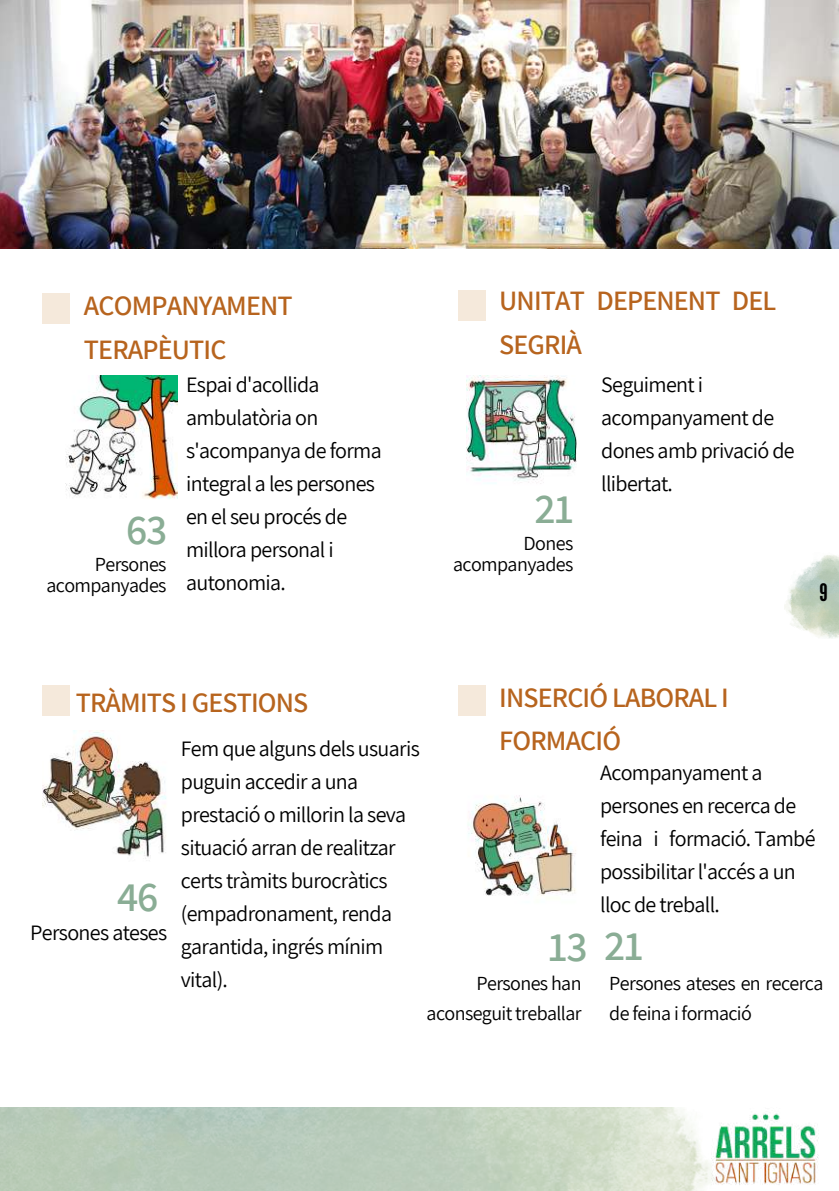
<style>
.page{position:relative;width:839px;height:1191px;background:#fff}
.page>*{position:absolute;margin:0;border:0;box-sizing:border-box;transform-origin:0 0}
.t1{font:600 42px "Assistant";letter-spacing:-.03em;color:#8aad95}
.t2{font:600 28px/43.6px "Assistant";letter-spacing:-.03em;color:#b7641e}
.t3{font:24px "League Gothic";color:#000}
.t4{font:22px/33px "Assistant";letter-spacing:-.03em;color:#000}
.t5{font:20px/21px "Assistant";letter-spacing:-.03em;color:#000;text-align:right}
</style>
<div class="page">
<img style="left:0;top:0;width:838px;height:249px">
<img style="left:784px;top:1125px;width:35px;height:59px">
<img style="left:784px;top:555px;width:54px;height:83px">
<div style="left:42px;top:293px;width:28px;height:31px;background:#f5e9db"></div>
<div style="left:42px;top:685px;width:28px;height:31px;background:#f5e9db"></div>
<div style="left:457px;top:290px;width:28px;height:31px;background:#f5e9db"></div>
<div style="left:457px;top:685px;width:28px;height:31px;background:#f5e9db"></div>
<img style="left:65px;top:376px;width:112px;height:123px">
<img style="left:42px;top:731px;width:124px;height:128px">
<img style="left:468px;top:795px;width:108px;height:101px">
<img style="left:0;top:1108px;width:784px;height:83px">
<img style="left:466px;top:376px;width:110px;height:108px">
<p class="t2" style="left:84px;top:283px;width:210px">ACOMPANYAMENT<br>TERAPÈUTIC</p>
<p class="t4" style="left:186px;top:367px;width:197px">Espai d'acollida ambulatòria on s'acompanya de forma integral a les persones en el seu procés de millora personal i autonomia.</p>
<h1 class="t1" style="left:126px;top:501px;width:43px">63</h1>
<p class="t5" style="left:46px;top:553px;width:122px">Persones acompanyades</p>
<p class="t2" style="left:499px;top:278px;width:279px">UNITAT DEPENENT DEL<br>SEGRIÀ</p>
<p class="t4" style="left:601px;top:367px;width:195px">Seguiment i acompanyament de dones amb privació de llibertat.</p>
<h1 class="t1" style="left:534px;top:480px;width:41px">21</h1>
<p class="t5" style="left:453px;top:532px;width:122px">Dones acompanyades</p>
<p class="t3" style="left:819px;top:579px;width:10px">9</p>
<p class="t2" style="left:76px;top:680px;width:234px">TRÀMITS I GESTIONS</p>
<p class="t4" style="left:181px;top:731px;width:240px">Fem que alguns dels usuaris puguin accedir a una prestació o millorin la seva situació arran de realitzar certs tràmits burocràtics (empadronament, renda garantida, ingrés mínim vital).</p>
<h1 class="t1" style="left:117px;top:868px;width:43px">46</h1>
<p class="t4" style="left:30px;top:915px;width:138px">Persones ateses</p>
<p class="t2" style="left:499px;top:675px;width:231px">INSERCIÓ LABORAL I<br>FORMACIÓ</p>
<p class="t4" style="left:600px;top:755px;width:217px">Acompanyament a persones en recerca de feina i formació. També possibilitar l'accés a un lloc de treball.</p>
<h1 class="t1" style="left:548px;top:918px;width:97px">13 21</h1>
<p class="t5" style="left:426px;top:968px;width:156px;line-height:30px">Persones han aconseguit treballar</p>
<p class="t5" style="left:609px;top:968px;width:216px;line-height:30px;text-align:left">Persones ateses en recerca de feina i formació</p>
</div>
